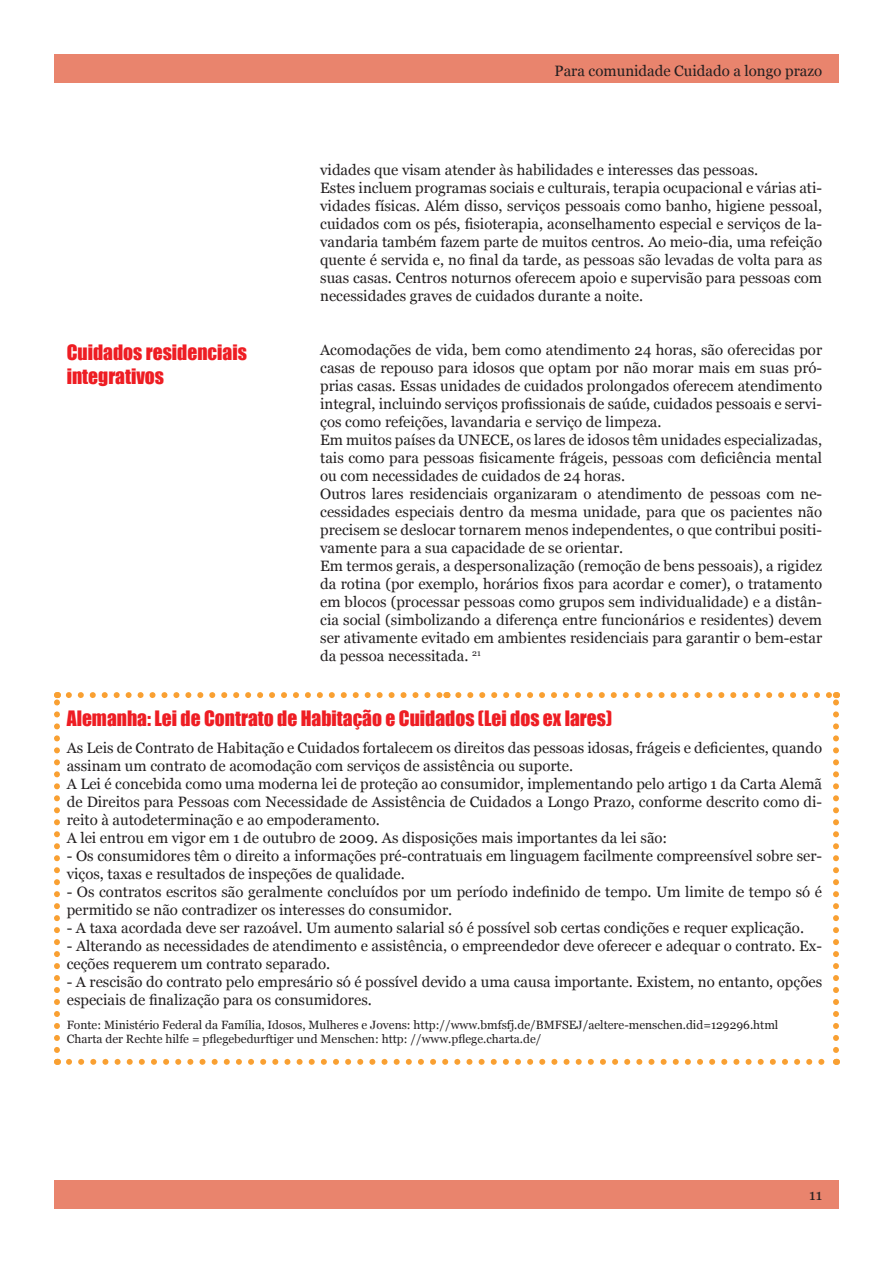
<style>
.page{position:relative;width:893px;height:1263px;background:#fff}
.page>*{position:absolute;margin:0;border:0;box-sizing:border-box;transform-origin:0 0}
.t1{font:19.5px/23.4px "Impact";color:#ee1d23}
.t2{font:15px/18px "Georgia";color:#231f20;text-align:justify}
.t3{font:12px "Georgia";color:#231f20}
</style>
<div class="page">
<div style="left:54px;top:1180px;width:785px;height:29px;background:#e9846d"></div>
<div style="left:54px;top:54px;width:785px;height:29px;background:#e9846d"></div>
<svg style="left:69px;top:1059px;width:756px;height:6px"></svg>
<svg style="left:54px;top:692px;width:6px;height:358px"></svg>
<svg style="left:69px;top:692px;width:378px;height:6px"></svg>
<svg style="left:458px;top:692px;width:381px;height:358px"></svg>
<p class="t1" style="left:67px;top:341px;width:182px">Cuidados residenciais integrativos</p>
<p class="t2" style="left:555px;top:61px;width:269px">Para comunidade Cuidado a longo prazo</p>
<p class="t2" style="left:320px;top:160px;width:437px">vidades que visam atender às habilidades e interesses das pessoas.</p>
<p class="t2" style="left:320px;top:178px;width:503px">Estes incluem programas sociais e culturais, terapia ocupacional e várias ati&shy;vidades físicas. Além disso, serviços pessoais como banho, higiene pessoal, cuidados com os pés, fisioterapia, aconselhamento especial e serviços de la&shy;vandaria também fazem parte de muitos centros. Ao meio-dia, uma refeição quente é servida e, no final da tarde, as pessoas são levadas de volta para as suas casas. Centros noturnos oferecem apoio e supervisão para pessoas com necessidades graves de cuidados durante a noite.</p>
<p class="t2" style="left:320px;top:340px;width:503px">Acomodações de vida, bem como atendimento 24 horas, são oferecidas por casas de repouso para idosos que optam por não morar mais em suas pró&shy;prias casas. Essas unidades de cuidados prolongados oferecem atendimento integral, incluindo serviços profissionais de saúde, cuidados pessoais e servi&shy;ços como refeições, lavandaria e serviço de limpeza.</p>
<p class="t2" style="left:320px;top:430px;width:503px">Em muitos países da UNECE, os lares de idosos têm unidades especializadas, tais como para pessoas fisicamente frágeis, pessoas com deficiência mental ou com necessidades de cuidados de 24 horas.</p>
<p class="t2" style="left:320px;top:484px;width:503px">Outros lares residenciais organizaram o atendimento de pessoas com ne&shy;cessidades especiais dentro da mesma unidade, para que os pacientes não precisem se deslocar tornarem menos independentes, o que contribui positi&shy;vamente para a sua capacidade de se orientar.</p>
<p class="t2" style="left:320px;top:556px;width:503px">Em termos gerais, a despersonalização (remoção de bens pessoais), a rigidez da rotina (por exemplo, horários fixos para acordar e comer), o tratamento em blocos (processar pessoas como grupos sem individualidade) e a distân&shy;cia social (simbolizando a diferença entre funcionários e residentes) devem ser ativamente evitado em ambientes residenciais para garantir o bem-estar da pessoa necessitada. <sup>21</sup></p>
<p class="t1" style="left:67px;top:706px;width:547px">Alemanha: Lei de Contrato de Habitação e Cuidados (Lei dos ex lares)</p>
<p class="t2" style="left:67px;top:738px;width:757px">As Leis de Contrato de Habitação e Cuidados fortalecem os direitos das pessoas idosas, frágeis e deficientes, quando assinam um contrato de acomodação com serviços de assistência ou suporte.</p>
<p class="t2" style="left:67px;top:774px;width:757px">A Lei é concebida como uma moderna lei de proteção ao consumidor, implementando pelo artigo 1 da Carta Alemã de Direitos para Pessoas com Necessidade de Assistência de Cuidados a Longo Prazo, conforme descrito como di&shy;reito à autodeterminação e ao empoderamento.</p>
<p class="t2" style="left:67px;top:828px;width:602px">A lei entrou em vigor em 1 de outubro de 2009. As disposições mais importantes da lei são:</p>
<p class="t2" style="left:67px;top:846px;width:757px">- Os consumidores têm o direito a informações pré-contratuais em linguagem facilmente compreensível sobre ser&shy;viços, taxas e resultados de inspeções de qualidade.</p>
<p class="t2" style="left:67px;top:882px;width:757px">- Os contratos escritos são geralmente concluídos por um período indefinido de tempo. Um limite de tempo só é permitido se não contradizer os interesses do consumidor.</p>
<p class="t2" style="left:67px;top:918px;width:737px">- A taxa acordada deve ser razoável. Um aumento salarial só é possível sob certas condições e requer explicação.</p>
<p class="t2" style="left:67px;top:936px;width:757px">- Alterando as necessidades de atendimento e assistência, o empreendedor deve oferecer e adequar o contrato. Ex&shy;ceções requerem um contrato separado.</p>
<p class="t2" style="left:67px;top:972px;width:757px">- A rescisão do contrato pelo empresário só é possível devido a uma causa importante. Existem, no entanto, opções especiais de finalização para os consumidores.</p>
<p class="t3" style="left:67px;top:1016px;width:713px">Fonte: Ministério Federal da Família, Idosos, Mulheres e Jovens: http://www.bmfsfj.de/BMFSEJ/aeltere-menschen.did=129296.html</p>
<p class="t3" style="left:67px;top:1030px;width:476px">Charta der Rechte hilfe = pflegebedurftiger und Menschen: http: //www.pflege.charta.de/</p>
<p class="t2" style="left:809px;top:1185px;width:14px">11</p>
</div>
